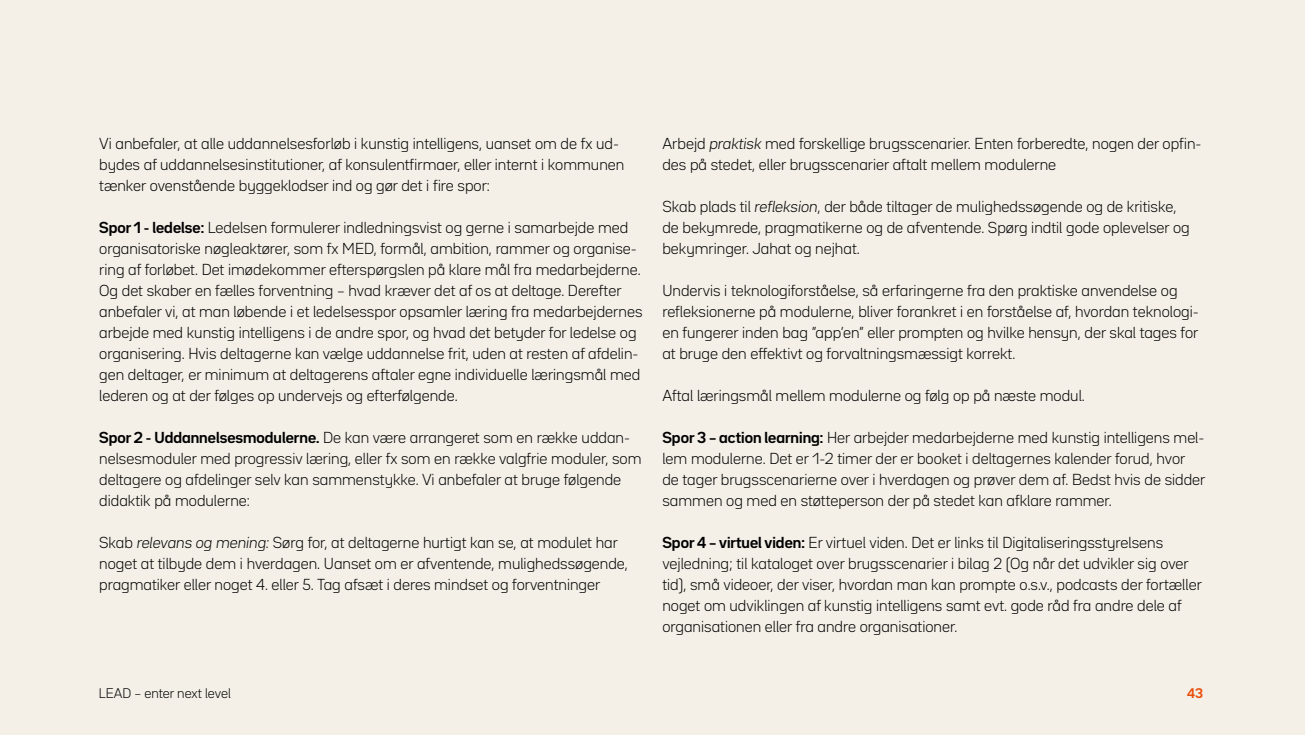
<style>
.page{position:relative;width:1305px;height:735px;background:#fff}
.page>*{position:absolute;margin:0;border:0;box-sizing:border-box;transform-origin:0 0}
.t1{font:300 14px/21px "Bw Seido Raw";color:#000}
.t2{font:300 12.25px "Bw Seido Raw";color:#000}
.t3{font:700 12.25px "Bw Seido Raw";color:#e94d0a}
.s1{font-weight:700}
.s2{font-style:italic}
</style>
<div class="page">
<div style="left:0;top:0;width:1305px;height:734px;background:#f4f0e8"></div>
<p class="t1" style="left:99px;top:132px;width:527px">Vi anbefaler, at alle uddannelsesforløb i kunstig intelligens, uanset om de fx ud&shy;bydes af uddannelsesinstitutioner, af konsulentfirmaer, eller internt i kommunen tænker ovenstående byggeklodser ind og gør det i fire spor:</p>
<p class="t1" style="left:99px;top:216px;width:545px"><span class="s1">Spor 1 - ledelse:</span> Ledelsen formulerer indledningsvist og gerne i samarbejde med organisatoriske nøgleaktører, som fx MED, formål, ambition, rammer og organise&shy;ring af forløbet. Det imødekommer efterspørgslen på klare mål fra medarbejderne.<br>Og det skaber en fælles forventning – hvad kræver det af os at deltage. Derefter anbefaler vi, at man løbende i et ledelsesspor opsamler læring fra medarbejdernes arbejde med kunstig intelligens i de andre spor, og hvad det betyder for ledelse og organisering. Hvis deltagerne kan vælge uddannelse frit, uden at resten af afdelin&shy;gen deltager, er minimum at deltagerens aftaler egne individuelle læringsmål med lederen og at der følges op undervejs og efterfølgende.</p>
<p class="t1" style="left:99px;top:426px;width:544px"><span class="s1">Spor 2 - Uddannelsesmodulerne.</span> De kan være arrangeret som en række uddan&shy;nelsesmoduler med progressiv læring, eller fx som en række valgfrie moduler, som deltagere og afdelinger selv kan sammenstykke. Vi anbefaler at bruge følgende didaktik på modulerne:</p>
<p class="t1" style="left:99px;top:531px;width:530px">Skab <span class="s2">relevans og mening:</span> Sørg for, at deltagerne hurtigt kan se, at modulet har noget at tilbyde dem i hverdagen. Uanset om er afventende, mulighedssøgende, pragmatiker eller noget 4. eller 5. Tag afsæt i deres mindset og forventninger</p>
<p class="t1" style="left:662px;top:132px;width:540px">Arbejd <span class="s2">praktisk</span> med forskellige brugsscenarier. Enten forberedte, nogen der opfin&shy;des på stedet, eller brugsscenarier aftalt mellem modulerne</p>
<p class="t1" style="left:662px;top:195px;width:529px">Skab plads til <span class="s2">refleksion</span>, der både tiltager de mulighedssøgende og de kritiske, de bekymrede, pragmatikerne og de afventende. Spørg indtil gode oplevelser og bekymringer. Jahat og nejhat.</p>
<p class="t1" style="left:662px;top:279px;width:538px">Undervis i teknologiforståelse, så erfaringerne fra den praktiske anvendelse og refleksionerne på modulerne, bliver forankret i en forståelse af, hvordan teknologi&shy;en fungerer inden bag ”app’en” eller prompten og hvilke hensyn, der skal tages for at bruge den effektivt og forvaltningsmæssigt korrekt.</p>
<p class="t1" style="left:662px;top:384px;width:424px">Aftal læringsmål mellem modulerne og følg op på næste modul.</p>
<p class="t1" style="left:662px;top:426px;width:544px"><span class="s1">Spor 3 – action learning:</span> Her arbejder medarbejderne med kunstig intelligens mel&shy;lem modulerne. Det er 1-2 timer der er booket i deltagernes kalender forud, hvor<br>de tager brugsscenarierne over i hverdagen og prøver dem af. Bedst hvis de sidder sammen og med en støtteperson der på stedet kan afklare rammer.</p>
<p class="t1" style="left:662px;top:531px;width:541px"><span class="s1">Spor 4 – virtuel viden:</span> Er virtuel viden. Det er links til Digitaliseringsstyrelsens vejledning; til kataloget over brugsscenarier i bilag 2 (Og når det udvikler sig over tid), små videoer, der viser, hvordan man kan prompte o.s.v., podcasts der fortæller noget om udviklingen af kunstig intelligens samt evt. gode råd fra andre dele af organisationen eller fra andre organisationer.</p>
<p class="t2" style="left:99px;top:684px;width:134px">LEAD – enter next level</p>
<p class="t3" style="left:1187px;top:684px;width:17px">43</p>
</div>
